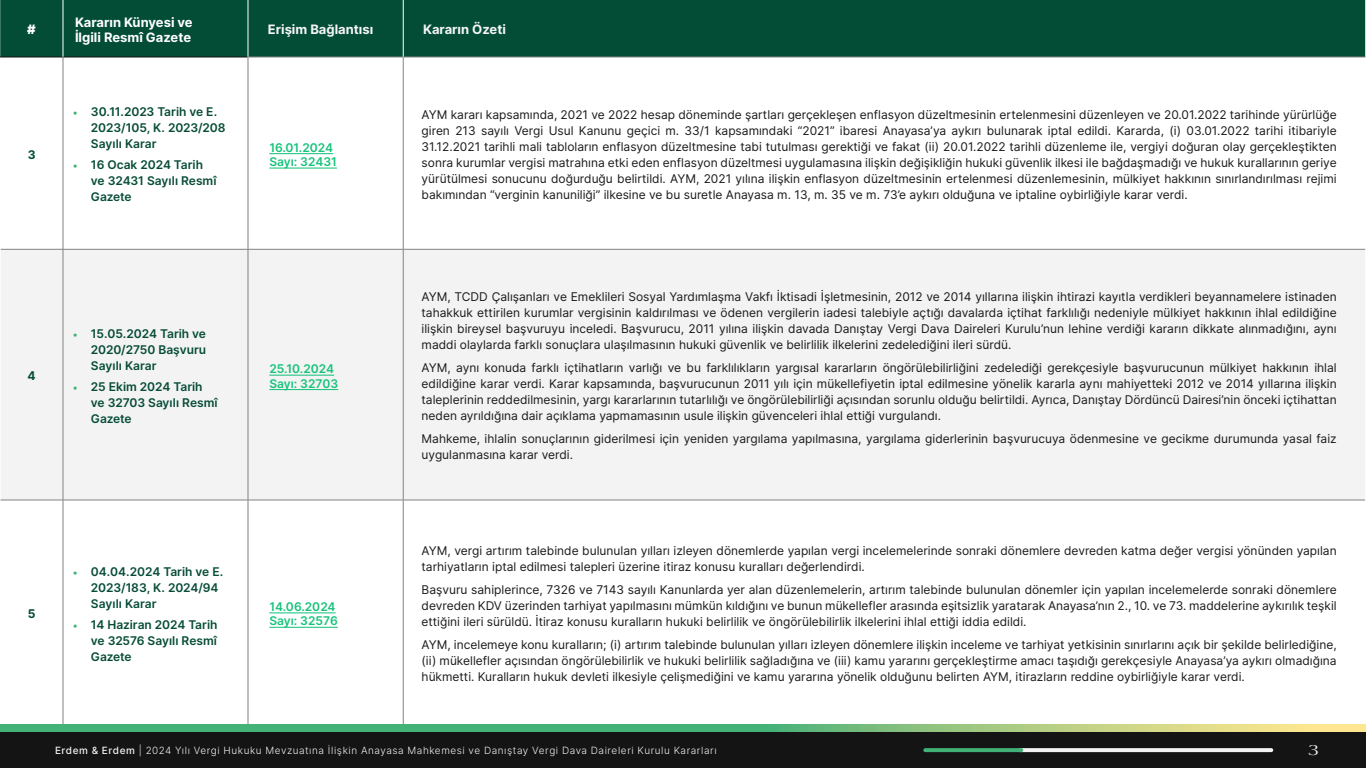
<style>
.page{position:relative;width:1366px;height:768px;background:#fff}
.page>*{position:absolute;margin:0;border:0;box-sizing:border-box;transform-origin:0 0}
.t1{font:16px "Americana Std FUHA Regular";color:#f3f3f3}
.t2{font:700 13px/15.6px "Inter";color:#fff}
.t3{font:700 13px "Inter";color:#f5f5f5}
.t4{font:900 13px "Inter";color:#fff}
.t5{font:12px/16px "Inter";color:#1a1a1a;text-align:justify}
.t6{font:600 12px/16px "Inter";letter-spacing:-.005em;color:#064c37}
.t7{font:600 12px/14.4px "Inter";color:#17c37b}
.t8{font:700 12px "Inter";color:#034d37}
.t9{font:300 10px "Inter";letter-spacing:.055em;color:#f3f3f3}
.s1{font-size:10px;color:#42b178}
.s2{font-weight:500}
</style>
<div class="page">
<div style="left:0;top:732px;width:1366px;height:36px;background:#141414"></div>
<div style="left:0;top:0;width:1365px;height:57px;background:#034d37"></div>
<svg style="left:1px;top:58px;width:1364px;height:191px"></svg>
<div style="left:1px;top:250px;width:1364px;height:250px;background:#f3f3f3"></div>
<hr style="left:0;top:57px;width:63px;height:1px;background:#141414">
<hr style="left:63px;top:57px;width:185px;height:1px;background:#141414">
<hr style="left:248px;top:57px;width:155px;height:1px;background:#828282">
<hr style="left:248px;top:57px;width:1px;height:192px;background:#828282">
<hr style="left:403px;top:57px;width:962px;height:1px;background:#828282">
<hr style="left:403px;top:57px;width:1px;height:192px;background:#828282">
<hr style="left:248px;top:249px;width:155px;height:1px;background:#828282">
<hr style="left:248px;top:250px;width:1px;height:250px;background:#828282">
<hr style="left:403px;top:249px;width:962px;height:1px;background:#828282">
<hr style="left:403px;top:250px;width:1px;height:250px;background:#828282">
<hr style="left:248px;top:500px;width:155px;height:1px;background:#828282">
<hr style="left:248px;top:500px;width:1px;height:224px;background:#828282">
<hr style="left:403px;top:500px;width:962px;height:1px;background:#828282">
<hr style="left:403px;top:500px;width:1px;height:224px;background:#828282">
<hr style="left:63px;top:57px;width:1px;height:192px;background:#828282">
<hr style="left:63px;top:249px;width:185px;height:1px;background:#828282">
<hr style="left:63px;top:250px;width:1px;height:250px;background:#828282">
<hr style="left:63px;top:500px;width:1px;height:224px;background:#828282">
<hr style="left:0;top:249px;width:63px;height:1px;background:#828282">
<hr style="left:0;top:249px;width:1px;height:251px;background:#fff">
<hr style="left:63px;top:500px;width:185px;height:1px;background:#828282">
<hr style="left:0;top:500px;width:63px;height:1px;background:#828282">
<hr style="left:63px;top:0;width:1px;height:57px;background:#fff">
<hr style="left:248px;top:0;width:1px;height:57px;background:#fff">
<hr style="left:403px;top:0;width:1px;height:57px;background:#fff">
<hr style="left:269px;top:153px;width:64px;height:1px;background:#17c37b">
<hr style="left:269px;top:168px;width:68px;height:1px;background:#17c37b">
<hr style="left:269px;top:375px;width:65px;height:1px;background:#17c37b">
<hr style="left:269px;top:389px;width:69px;height:1px;background:#17c37b">
<hr style="left:269px;top:612px;width:67px;height:1px;background:#17c37b">
<hr style="left:269px;top:627px;width:69px;height:1px;background:#17c37b">
<svg style="left:1021px;top:748px;width:250px;height:4px"></svg>
<svg style="left:925px;top:748px;width:96px;height:4px"></svg>
<svg style="left:0;top:724px;width:1366px;height:8px;background:#75be7d"></svg>
<p class="t4" style="left:27px;top:20px;width:10px">#</p>
<p class="t2" style="left:75px;top:14px;width:119px">Kararın Künyesi ve<br>İlgili Resmî Gazete</p>
<p class="t3" style="left:268px;top:20px;width:107px">Erişim Bağlantısı</p>
<p class="t3" style="left:423px;top:20px;width:84px">Kararın Özeti</p>
<p class="t8" style="left:28px;top:146px;width:9px">3</p>
<p class="t6" style="left:91px;top:104px;width:136px;text-indent:-18px"><span class="s1">•</span> 30.11.2023 Tarih ve E.<br>2023/105, K. 2023/208<br>Sayılı Karar</p>
<p class="t6" style="left:91px;top:157px;width:127px;text-indent:-18px"><span class="s1">•</span> 16 Ocak 2024 Tarih ve 32431 Sayılı Resmî<br>Gazete</p>
<p class="t7" style="left:269px;top:140px;width:69px">16.01.2024<br>Sayı: 32431</p>
<p class="t5" style="left:422px;top:106px;width:917px">AYM kararı kapsamında, 2021 ve 2022 hesap döneminde şartları gerçekleşen enflasyon düzeltmesinin ertelenmesini düzenleyen ve 20.01.2022 tarihinde yürürlüğe giren 213 sayılı Vergi Usul Kanunu geçici m. 33/1 kapsamındaki “2021” ibaresi Anayasa’ya aykırı bulunarak iptal edildi. Kararda, (i) 03.01.2022 tarihi itibariyle 31.12.2021 tarihli mali tabloların enflasyon düzeltmesine tabi tutulması gerektiği ve fakat (ii) 20.01.2022 tarihli düzenleme ile, vergiyi doğuran olay gerçekleştikten sonra kurumlar vergisi matrahına etki eden enflasyon düzeltmesi uygulamasına ilişkin değişikliğin hukuki güvenlik ilkesi ile bağdaşmadığı ve hukuk kurallarının geriye yürütülmesi sonucunu doğurduğu belirtildi. AYM, 2021 yılına ilişkin enflasyon düzeltmesinin ertelenmesi düzenlemesinin, mülkiyet hakkının sınırlandırılması rejimi bakımından “verginin kanuniliği” ilkesine ve bu suretle Anayasa m. 13, m. 35 ve m. 73’e aykırı olduğuna ve iptaline oybirliğiyle karar verdi.</p>
<p class="t8" style="left:28px;top:367px;width:10px">4</p>
<p class="t6" style="left:91px;top:325px;width:117px;text-align:justify;text-indent:-18px"><span class="s1">•</span> 15.05.2024 Tarih ve 2020/2750 Başvuru Sayılı Karar</p>
<p class="t6" style="left:91px;top:378px;width:128px;text-indent:-18px"><span class="s1">•</span> 25 Ekim 2024 Tarih ve 32703 Sayılı Resmî<br>Gazete</p>
<p class="t7" style="left:269px;top:361px;width:70px">25.10.2024<br>Sayı: 32703</p>
<p class="t5" style="left:422px;top:289px;width:917px">AYM, TCDD Çalışanları ve Emeklileri Sosyal Yardımlaşma Vakfı İktisadi İşletmesinin, 2012 ve 2014 yıllarına ilişkin ihtirazi kayıtla verdikleri beyannamelere istinaden tahakkuk ettirilen kurumlar vergisinin kaldırılması ve ödenen vergilerin iadesi talebiyle açtığı davalarda içtihat farklılığı nedeniyle mülkiyet hakkının ihlal edildiğine ilişkin bireysel başvuruyu inceledi. Başvurucu, 2011 yılına ilişkin davada Danıştay Vergi Dava Daireleri Kurulu’nun lehine verdiği kararın dikkate alınmadığını, aynı maddi olaylarda farklı sonuçlara ulaşılmasının hukuki güvenlik ve belirlilik ilkelerini zedelediğini ileri sürdü.</p>
<p class="t5" style="left:422px;top:360px;width:917px">AYM, aynı konuda farklı içtihatların varlığı ve bu farklılıkların yargısal kararların öngörülebilirliğini zedelediği gerekçesiyle başvurucunun mülkiyet hakkının ihlal edildiğine karar verdi. Karar kapsamında, başvurucunun 2011 yılı için mükellefiyetin iptal edilmesine yönelik kararla aynı mahiyetteki 2012 ve 2014 yıllarına ilişkin taleplerinin reddedilmesinin, yargı kararlarının tutarlılığı ve öngörülebilirliği açısından sorunlu olduğu belirtildi. Ayrıca, Danıştay Dördüncü Dairesi’nin önceki içtihattan neden ayrıldığına dair açıklama yapmamasının usule ilişkin güvenceleri ihlal ettiği vurgulandı.</p>
<p class="t5" style="left:422px;top:431px;width:917px">Mahkeme, ihlalin sonuçlarının giderilmesi için yeniden yargılama yapılmasına, yargılama giderlerinin başvurucuya ödenmesine ve gecikme durumunda yasal faiz uygulanmasına karar verdi.</p>
<p class="t8" style="left:28px;top:605px;width:9px">5</p>
<p class="t6" style="left:91px;top:563px;width:134px;text-indent:-18px"><span class="s1">•</span> 04.04.2024 Tarih ve E.<br>2023/183, K. 2024/94<br>Sayılı Karar</p>
<p class="t6" style="left:91px;top:616px;width:128px;text-align:justify;text-indent:-18px"><span class="s1">•</span> 14 Haziran 2024 Tarih ve 32576 Sayılı Resmî Gazete</p>
<p class="t7" style="left:269px;top:599px;width:70px">14.06.2024<br>Sayı: 32576</p>
<p class="t5" style="left:422px;top:543px;width:917px">AYM, vergi artırım talebinde bulunulan yılları izleyen dönemlerde yapılan vergi incelemelerinde sonraki dönemlere devreden katma değer vergisi yönünden yapılan tarhiyatların iptal edilmesi talepleri üzerine itiraz konusu kuralları değerlendirdi.</p>
<p class="t5" style="left:422px;top:582px;width:917px">Başvuru sahiplerince, 7326 ve 7143 sayılı Kanunlarda yer alan düzenlemelerin, artırım talebinde bulunulan dönemler için yapılan incelemelerde sonraki dönemlere devreden KDV üzerinden tarhiyat yapılmasını mümkün kıldığını ve bunun mükellefler arasında eşitsizlik yaratarak Anayasa’nın 2., 10. ve 73. maddelerine aykırılık teşkil ettiğini ileri sürüldü. İtiraz konusu kuralların hukuki belirlilik ve öngörülebilirlik ilkelerini ihlal ettiği iddia edildi.</p>
<p class="t5" style="left:422px;top:637px;width:917px">AYM, incelemeye konu kuralların; (i) artırım talebinde bulunulan yılları izleyen dönemlere ilişkin inceleme ve tarhiyat yetkisinin sınırlarını açık bir şekilde belirlediğine, (ii) mükellefler açısından öngörülebilirlik ve hukuki belirlilik sağladığına ve (iii) kamu yararını gerçekleştirme amacı taşıdığı gerekçesiyle Anayasa’ya aykırı olmadığına hükmetti. Kuralların hukuk devleti ilkesiyle çelişmediğini ve kamu yararına yönelik olduğunu belirten AYM, itirazların reddine oybirliğiyle karar verdi.</p>
<p class="t9" style="left:55px;top:743px;width:663px"><span class="s2">Erdem &amp; Erdem</span> | 2024 Yılı Vergi Hukuku Mevzuatına İlişkin Anayasa Mahkemesi ve Danıştay Vergi Dava Daireleri Kurulu Kararları</p>
<h1 class="t1" style="left:1309px;top:739px;width:12px">3</h1>
</div>
